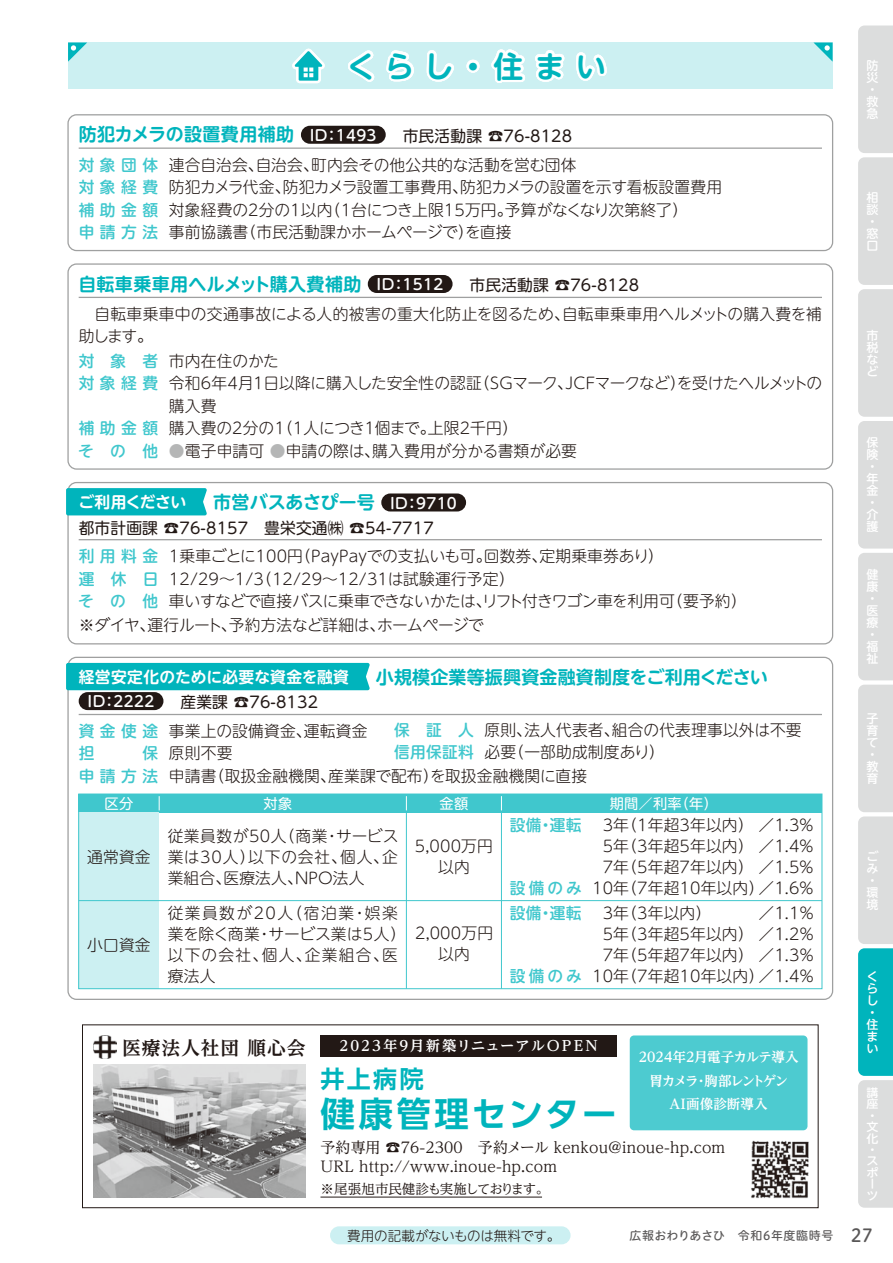
<style>
.page{position:relative;width:893px;height:1263px;background:#fff}
.page>*{position:absolute;margin:0;border:0;box-sizing:border-box;transform-origin:0 0}
.t1{font:700 34.5px "UD Shin Go Pr 6 De";letter-spacing:.09em;color:#00b4bc}
.t2{font:700 30px "UD Shin M Go Pr 6 De";color:#00b4bc}
.t3{font:700 24px "UD Shin Go Pr 6 De";color:#00b4bc}
.t4{font:700 18.75px "UD Reimin Pr 6";letter-spacing:.05em;color:#221815}
.t5{font:700 18px "UD Shin M Go Pr 6 De";letter-spacing:.01em;color:#00b4bc}
.t6{font:300 15.75px/22.5px "UD Shin M Go Pr 6";letter-spacing:.01em;color:#221815}
.t7{font:500 15.75px/22.5px "UD Shin M Go Pr 6";letter-spacing:.35em;color:#40c7cd;text-align:justify}
.t8{font:15.75px "UD Shin M Go Pr 6";letter-spacing:.01em;color:#221815}
.t9{font:300 15.75px/21px "UD Shin M Go Pr 6";letter-spacing:.075em;color:#221815}
.t10{font:300 15.75px "UD Shin M Go Pr 6";letter-spacing:-.02em;color:#221815}
.t11{font:700 15.75px "UD Shin M Go Pr 6 De";letter-spacing:.005em;color:#fff}
.t12{font:700 15.75px "UD Shin M Go Pr 6 De";letter-spacing:-.03em;color:#fff}
.t13{font:15px/19.5px "UD Reimin Pr 6";letter-spacing:.01em;color:#221815}
.t14{font:500 15px "UD Shin M Go Pr 6";letter-spacing:.025em;color:#fff}
.t15{font:700 14.25px "UD Reimin Pr 6";letter-spacing:.14em;color:#fff}
.t16{font:14.25px "UD Shin M Go Pr 6";letter-spacing:.01em;color:#fff}
.t17{font:700 13.5px/23.7px "UD Reimin Pr 6";letter-spacing:.01em;color:#fff;text-align:center}
.t18{font:13.5px "UD Reimin Pr 6";letter-spacing:-.085em;color:#221815}
.t19{font:300 13.5px "UD Shin M Go Pr 6";letter-spacing:-.015em;color:#221815}
.t20{font:500 12px/12px "UD Shin M Go Pr 6";color:#fff}
.t21{font:12px "Hiragino UD Sans R Std W5";letter-spacing:.05em;color:#595757}
.t22{font:500 11.4px/11.4px "UD Shin M Go Pr 6";color:#fff;scale:1.05 1}
.s1{color:#b5b6b6}
.s2{font-size:18px}
</style>
<div class="page">
<div style="left:320px;top:1035px;width:297px;height:22px;background:#221815"></div>
<img style="left:93px;top:1035px;width:24px;height:24px">
<img style="left:93px;top:1064px;width:212px;height:133px">
<img style="left:751px;top:1140px;width:58px;height:58px">
<div style="left:630px;top:1035px;width:177px;height:95px;background:#4dcbd0;border-radius:4px"></div>
<hr style="left:320px;top:1197px;width:222px;height:1px;background:#221815">
<div style="left:68px;top:43px;width:765px;height:46px;background:#ccf0f2"></div>
<svg style="left:68px;top:43px;width:19px;height:19px"></svg>
<svg style="left:814px;top:43px;width:19px;height:19px"></svg>
<div style="left:67px;top:114px;width:766px;height:137px;border:1px solid #9fa0a0;border-radius:9px"></div>
<hr style="left:79px;top:147px;width:743px;height:2px;background:#9fa0a0">
<div style="left:67px;top:263px;width:766px;height:207px;border:1px solid #9fa0a0;border-radius:9px"></div>
<div style="left:67px;top:482px;width:766px;height:162px;border:1px solid #9fa0a0;border-radius:9px"></div>
<hr style="left:79px;top:297px;width:743px;height:1px;background:#9fa0a0">
<hr style="left:79px;top:714px;width:743px;height:1px;background:#9fa0a0">
<hr style="left:79px;top:539px;width:743px;height:1px;background:#9fa0a0">
<div style="left:79px;top:794px;width:743px;height:18px;background:#40c7cd"></div>
<div style="left:79px;top:812px;width:80px;height:177px;background:#ccf0f2"></div>
<hr style="left:79px;top:900px;width:743px;height:1px;background:#40c7cd">
<hr style="left:406px;top:812px;width:1px;height:177px;background:#40c7cd">
<hr style="left:501px;top:812px;width:1px;height:177px;background:#40c7cd">
<div style="left:78px;top:794px;width:744px;height:195px;border:1px solid #40c7cd"></div>
<svg style="left:159px;top:796px;width:1px;height:14px"></svg>
<svg style="left:406px;top:796px;width:1px;height:14px"></svg>
<svg style="left:501px;top:796px;width:1px;height:14px"></svg>
<svg style="left:348px;top:50px;width:27px;height:32px"></svg>
<svg style="left:386px;top:50px;width:28px;height:32px"></svg>
<svg style="left:426px;top:50px;width:28px;height:32px"></svg>
<div style="left:467px;top:60px;width:12px;height:13px;border:5px solid #fff;border-radius:50%"></div>
<svg style="left:491px;top:49px;width:74px;height:34px"></svg>
<svg style="left:573px;top:42px;width:36px;height:39px"></svg>
<svg style="left:292px;top:48px;width:33px;height:36px"></svg>
<div style="left:301px;top:126px;width:85px;height:18px;background:#221815;border-radius:9px"></div>
<div style="left:368px;top:275px;width:85px;height:18px;background:#221815;border-radius:9px"></div>
<div style="left:381px;top:493px;width:85px;height:18px;background:#221815;border-radius:9px"></div>
<div style="left:79px;top:692px;width:84px;height:18px;background:#221815;border-radius:9px"></div>
<div style="left:66px;top:488px;width:141px;height:27px;background:#00b4bc"></div>
<div style="left:66px;top:663px;width:304px;height:27px;background:#00b4bc"></div>
<svg style="left:858px;top:26px;width:35px;height:1182px;background:#c6dadb"></svg>
<div style="left:330px;top:1226px;width:241px;height:18px;background:#ccf0f2;border-radius:9px"></div>
<div style="left:82px;top:1025px;width:736px;height:183px;border:1px solid #221815"></div>
<h2 class="t2" style="left:347px;top:41px;width:261px">く ら し ・ 住 ま い</h2>
<p class="t5" style="left:79px;top:119px;width:217px">防犯カメラの設置費用補助</p>
<p class="t8" style="left:403px;top:123px;width:171px">市民活動課 ☎76-8128</p>
<p class="t7" style="left:79px;top:152px;width:81px">対象団体対象経費補助金額申請方法</p>
<p class="t6" style="left:169px;top:152px;width:555px">連合自治会、自治会、町内会その他公共的な活動を営む団体<br>防犯カメラ代金、防犯カメラ設置工事費用、防犯カメラの設置を示す看板設置費用対象経費の2分の1以内（1台につき上限15万円。予算がなくなり次第終了）<br>事前協議書（市民活動課かホームページで）を直接</p>
<p class="t8" style="left:470px;top:272px;width:171px">市民活動課 ☎76-8128</p>
<p class="t14" style="left:310px;top:122px;width:68px">ID：1493</p>
<p class="t5" style="left:78px;top:268px;width:285px">自転車乗車用ヘルメット購入費補助</p>
<p class="t14" style="left:377px;top:272px;width:68px">ID：1512</p>
<p class="t6" style="left:79px;top:302px;width:745px">　自転車乗車中の交通事故による人的被害の重大化防止を図るため、自転車乗車用ヘルメットの購入費を補助します。</p>
<p class="t7" style="left:79px;top:348px;width:81px">対象者対象経費</p>
<p class="t7" style="left:78px;top:416px;width:82px">補助金額その他</p>
<p class="t6" style="left:169px;top:348px;width:655px">市内在住のかた<br>令和6年4月1日以降に購入した安全性の認証（SGマーク、JCFマークなど）を受けたヘルメットの購入費<br>購入費の2分の1（1人につき1個まで。上限2千円）</p>
<p class="t6" style="left:169px;top:438px;width:410px"><span class="s1">●</span>電子申請可 <span class="s1">●</span>申請の際は、購入費用が分かる書類が必要</p>
<p class="t12" style="left:78px;top:488px;width:109px">ご利用ください</p>
<p class="t5" style="left:213px;top:487px;width:163px">市営バスあさぴー号</p>
<p class="t14" style="left:390px;top:490px;width:68px">ID：9710</p>
<p class="t8" style="left:79px;top:514px;width:357px">都市計画課 ☎76-8157　豊栄交通㈱ ☎54-7717</p>
<p class="t7" style="left:78px;top:544px;width:82px">利用料金運休日その他</p>
<p class="t6" style="left:169px;top:544px;width:579px">1乗車ごとに100円（PayPayでの支払いも可。回数券、定期乗車券あり）<br>12/29～1/3（12/29～12/31は試験運行予定）<br>車いすなどで直接バスに乗車できないかたは、リフト付きワゴン車を利用可（要予約）</p>
<p class="t10" style="left:79px;top:612px;width:407px">※ダイヤ、運行ルート、予約方法など詳細は、ホームページで</p>
<p class="t11" style="left:79px;top:663px;width:272px">経営安定化のために必要な資金を融資</p>
<p class="t14" style="left:88px;top:689px;width:68px">ID：2222</p>
<p class="t8" style="left:180px;top:689px;width:139px">産業課 ☎76-8132</p>
<p class="t5" style="left:376px;top:662px;width:394px">小規模企業等振興資金融資制度をご利用ください</p>
<p class="t7" style="left:394px;top:717px;width:81px">保　証　人信用保証料</p>
<p class="t6" style="left:484px;top:717px;width:319px">原則、法人代表者、組合の代表理事以外は不要必要（一部助成制度あり）</p>
<p class="t7" style="left:79px;top:719px;width:81px">資金使途担　　保申請方法</p>
<p class="t6" style="left:169px;top:719px;width:420px">事業上の設備資金、運転資金　<br>原則不要　<br>申請書（取扱金融機関、産業課で配布）を取扱金融機関に直接</p>
<p class="t16" style="left:105px;top:791px;width:30px">区分</p>
<p class="t16" style="left:264px;top:791px;width:30px">対象</p>
<p class="t16" style="left:440px;top:791px;width:30px">金額</p>
<p class="t16" style="left:610px;top:791px;width:109px">期間／利率（年）</p>
<p class="t6" style="left:87px;top:844px;width:65px">通常資金</p>
<p class="t6" style="left:603px;top:813px;width:212px">3年（1年超3年以内）／1.3%</p>
<p class="t6" style="left:603px;top:834px;width:212px">5年（3年超5年以内）／1.4%</p>
<p class="t6" style="left:603px;top:855px;width:212px">7年（5年超7年以内）／1.5%</p>
<p class="t6" style="left:592px;top:876px;width:173px">10年（7年超10年以内）</p>
<p class="t6" style="left:758px;top:876px;width:56px">／1.6%</p>
<p class="t7" style="left:510px;top:813px;width:73px">設備・運転</p>
<p class="t6" style="left:168px;top:824px;width:232px;line-height:21px;text-align:justify">従業員数が50人（商業・サービス業は30人）以下の会社、個人、企業組合、医療法人、NPO法人</p>
<p class="t6" style="left:415px;top:835px;width:79px;line-height:21px;text-align:center">5,000万円以内</p>
<p class="t7" style="left:510px;top:876px;width:73px">設備のみ</p>
<p class="t6" style="left:87px;top:932px;width:65px">小口資金</p>
<p class="t9" style="left:168px;top:902px;width:240px">従業員数が20人（宿泊業・娯楽業を除く商業・サービス業は5人）以下の会社、個人、企業組合、医療法人</p>
<p class="t6" style="left:415px;top:922px;width:79px;line-height:21px;text-align:center">2,000万円以内</p>
<p class="t7" style="left:510px;top:901px;width:73px">設備・運転</p>
<p class="t7" style="left:510px;top:964px;width:73px">設備のみ</p>
<p class="t6" style="left:603px;top:901px;width:110px">3年（3年以内）</p>
<p class="t6" style="left:603px;top:922px;width:213px">5年（3年超5年以内）／1.2％</p>
<p class="t6" style="left:603px;top:943px;width:213px">7年（5年超7年以内）／1.3％</p>
<p class="t6" style="left:592px;top:964px;width:173px">10年（7年超10年以内）</p>
<p class="t6" style="left:758px;top:901px;width:57px">／1.1％</p>
<p class="t6" style="left:758px;top:964px;width:57px">／1.4％</p>
<p class="t4" style="left:122px;top:1032px;width:185px">医療法人社団 順心会</p>
<p class="t15" style="left:339px;top:1034px;width:260px">2023年9月新築リニューアルOPEN</p>
<h3 class="t3" style="left:320px;top:1059px;width:105px">井上病院</h3>
<h1 class="t1" style="left:320px;top:1086px;width:298px">健康管理センター</h1>
<p class="t17" style="left:639px;top:1045px;width:161px">2024年2月電子カルテ導入胃カメラ・胸部レントゲン<br>AI画像診断導入</p>
<p class="t13" style="left:320px;top:1137px;width:406px">予約専用 ☎76-2300　予約メール kenkou@inoue-hp.com<br>URL http://www.inoue-hp.com</p>
<p class="t18" style="left:320px;top:1178px;width:230px">※尾張旭市民健診も実施しております。</p>
<p class="t20" style="left:866px;top:59px;width:13px">防災・救急</p>
<p class="t20" style="left:866px;top:190px;width:13px">相談・窓口</p>
<p class="t20" style="left:866px;top:328px;width:13px;text-align:justify">市税など</p>
<p class="t20" style="left:866px;top:436px;width:13px">保険・年金・介護</p>
<p class="t20" style="left:866px;top:568px;width:13px">健康・医療・福祉</p>
<p class="t20" style="left:866px;top:712px;width:13px">子育て・教育</p>
<p class="t20" style="left:866px;top:849px;width:14px">ごみ・環境</p>
<p class="t20" style="left:866px;top:969px;width:13px">くらし・住まい</p>
<p class="t22" style="left:866px;top:1086px;width:13px">講座・文化・スポーツ</p>
<p class="t19" style="left:347px;top:1225px;width:215px">費用の記載がないものは無料です。</p>
<p class="t21" style="left:630px;top:1226px;width:245px">広報おわりあさひ　令和6年度臨時号 <span class="s2">27</span></p>
</div>
